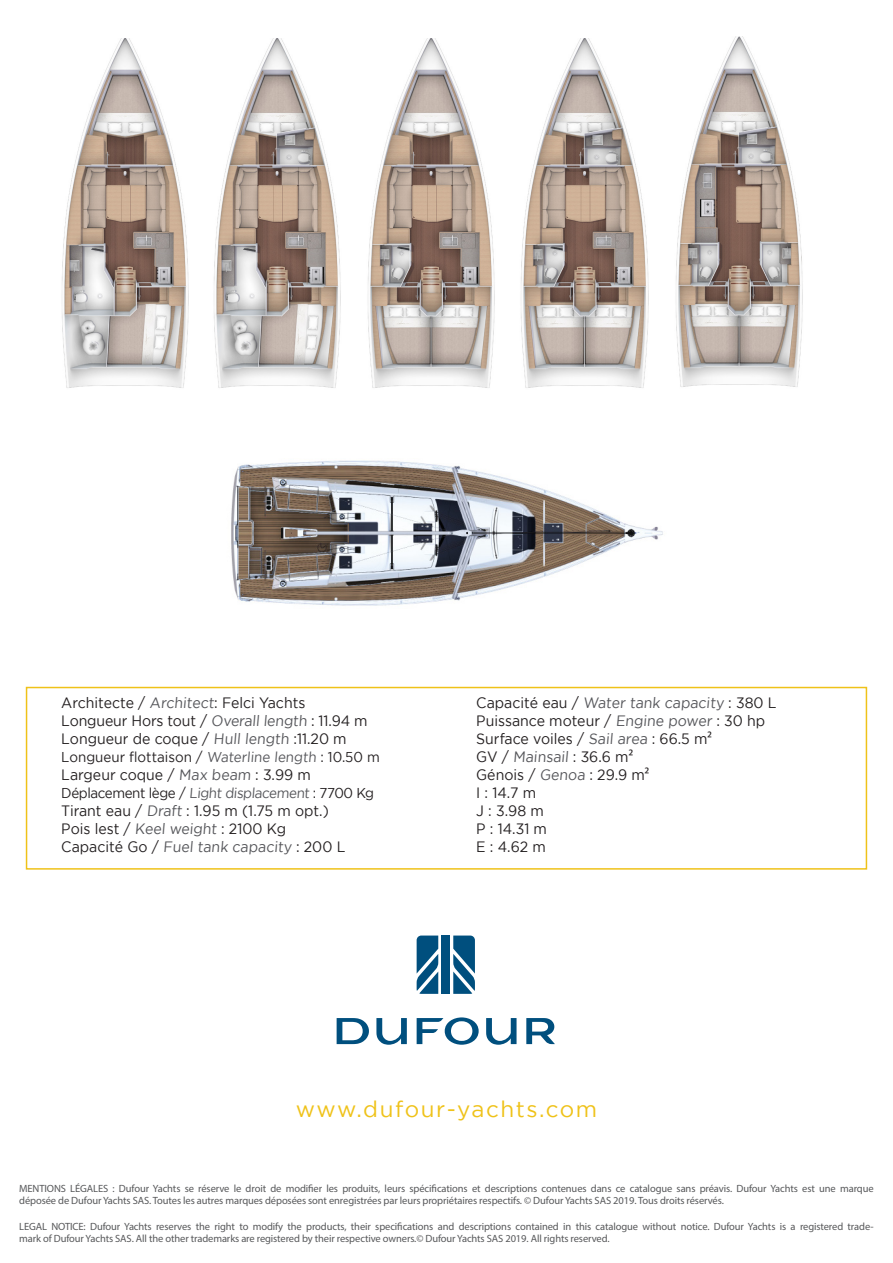
<style>
.page{position:relative;width:893px;height:1263px;background:#fff}
.page>*{position:absolute;margin:0;border:0;box-sizing:border-box;transform-origin:0 0}
.t1{font:22.5px "Gotham";letter-spacing:.07em;color:#efc219}
.Données_techniques{font:15px "Gotham";color:#231f20;scale:.94 1}
.Données_techniques-2{font:14.25px "Gotham";color:#231f20;scale:.94 1}
.Données_techniques-3{font:14.25px "Gotham";letter-spacing:-.03em;color:#231f20;scale:.94 1}
.Titre{font:10.5px/12.6px "Myriad Pro";letter-spacing:-.01em;color:#57585a}
.s1{color:#55565a}
.s2{font-family:"Myriad Pro"}
</style>
<div class="page">
<div style="left:26px;top:687px;width:841px;height:183px;border:2px solid #efc219"></div>
<img style="left:231px;top:460px;width:432px;height:146px">
<img style="left:62px;top:39px;width:127px;height:349px">
<img style="left:214px;top:39px;width:127px;height:349px">
<img style="left:368px;top:39px;width:127px;height:349px">
<img style="left:521px;top:39px;width:128px;height:349px">
<img style="left:676px;top:37px;width:127px;height:350px">
<div style="left:442px;top:935px;width:8px;height:59px;background:#004f7e"></div>
<svg style="left:417px;top:935px;width:21px;height:59px"></svg>
<svg style="left:453px;top:935px;width:22px;height:59px"></svg>
<svg style="left:526px;top:1018px;width:29px;height:26px"></svg>
<svg style="left:337px;top:1018px;width:32px;height:26px"></svg>
<svg style="left:486px;top:1018px;width:31px;height:27px"></svg>
<svg style="left:376px;top:1018px;width:31px;height:27px"></svg>
<svg style="left:417px;top:1017px;width:62px;height:28px"></svg>
<p class="Données_techniques" style="left:61px;top:694px;width:261px">Architecte / <span class="s1">Architect</span>: Felci Yachts</p>
<p class="Données_techniques" style="left:61px;top:712px;width:327px">Longueur Hors tout / <span class="s1">Overall length</span> : 11.94 m</p>
<p class="Données_techniques" style="left:61px;top:730px;width:305px">Longueur de coque / <span class="s1">Hull length</span> :11.20 m</p>
<p class="Données_techniques-2" style="left:61px;top:749px;width:340px">Longueur flottaison / <span class="s1">Waterline length</span> : 10.50 m</p>
<p class="Données_techniques" style="left:61px;top:766px;width:267px">Largeur coque / <span class="s1">Max beam</span> : 3.99 m</p>
<p class="Données_techniques-3" style="left:61px;top:785px;width:334px">Déplacement lège / <span class="s1">Light displacement</span> : 7700 Kg</p>
<p class="Données_techniques" style="left:61px;top:802px;width:286px">Tirant eau / <span class="s1">Draft</span> : 1.95 m (1.75 m opt.)</p>
<p class="Données_techniques" style="left:61px;top:820px;width:241px">Pois lest / <span class="s1">Keel weight</span> : 2100 Kg</p>
<p class="Données_techniques" style="left:61px;top:838px;width:304px">Capacité Go / <span class="s1">Fuel tank capacity</span> : 200 L</p>
<p class="Données_techniques" style="left:476px;top:694px;width:321px">Capacité eau / <span class="s1">Water tank capacity</span> : 380 L</p>
<p class="Données_techniques" style="left:476px;top:712px;width:309px">Puissance moteur / <span class="s1">Engine power</span> : 30 hp</p>
<p class="Données_techniques" style="left:476px;top:730px;width:252px">Surface voiles / <span class="s1">Sail area</span> : 66.5 m<span class="s2">²</span></p>
<p class="Données_techniques" style="left:476px;top:748px;width:168px">GV / <span class="s1">Mainsail</span> : 36.6 m<span class="s2">²</span></p>
<p class="Données_techniques" style="left:476px;top:766px;width:186px">Génois / <span class="s1">Genoa</span> : 29.9 m<span class="s2">²</span></p>
<p class="Données_techniques" style="left:476px;top:784px;width:65px">I : 14.7 m</p>
<p class="Données_techniques" style="left:476px;top:802px;width:73px">J : 3.98 m</p>
<p class="Données_techniques" style="left:476px;top:820px;width:77px">P : 14.31 m</p>
<p class="Données_techniques" style="left:476px;top:838px;width:76px">E : 4.62 m</p>
<p class="t1" style="left:296px;top:1096px;width:303px">www.dufour-yachts.com</p>
<p class="Titre" style="left:19px;top:1182px;width:856px">MENTIONS LÉGALES : Dufour Yachts se réserve le droit de modifier les produits, leurs spécifications et descriptions contenues dans ce catalogue sans préavis. Dufour Yachts est une marque déposée de Dufour Yachts SAS. Toutes les autres marques déposées sont enregistrées par leurs propriétaires respectifs. © Dufour Yachts SAS 2019. Tous droits réservés.</p>
<p class="Titre" style="left:19px;top:1219px;width:856px">LEGAL NOTICE: Dufour Yachts reserves the right to modify the products, their specifications and descriptions contained in this catalogue without notice. Dufour Yachts is a registered trade&shy;mark of Dufour Yachts SAS. All the other trademarks are registered by their respective owners.© Dufour Yachts SAS 2019. All rights reserved.</p>
</div>
